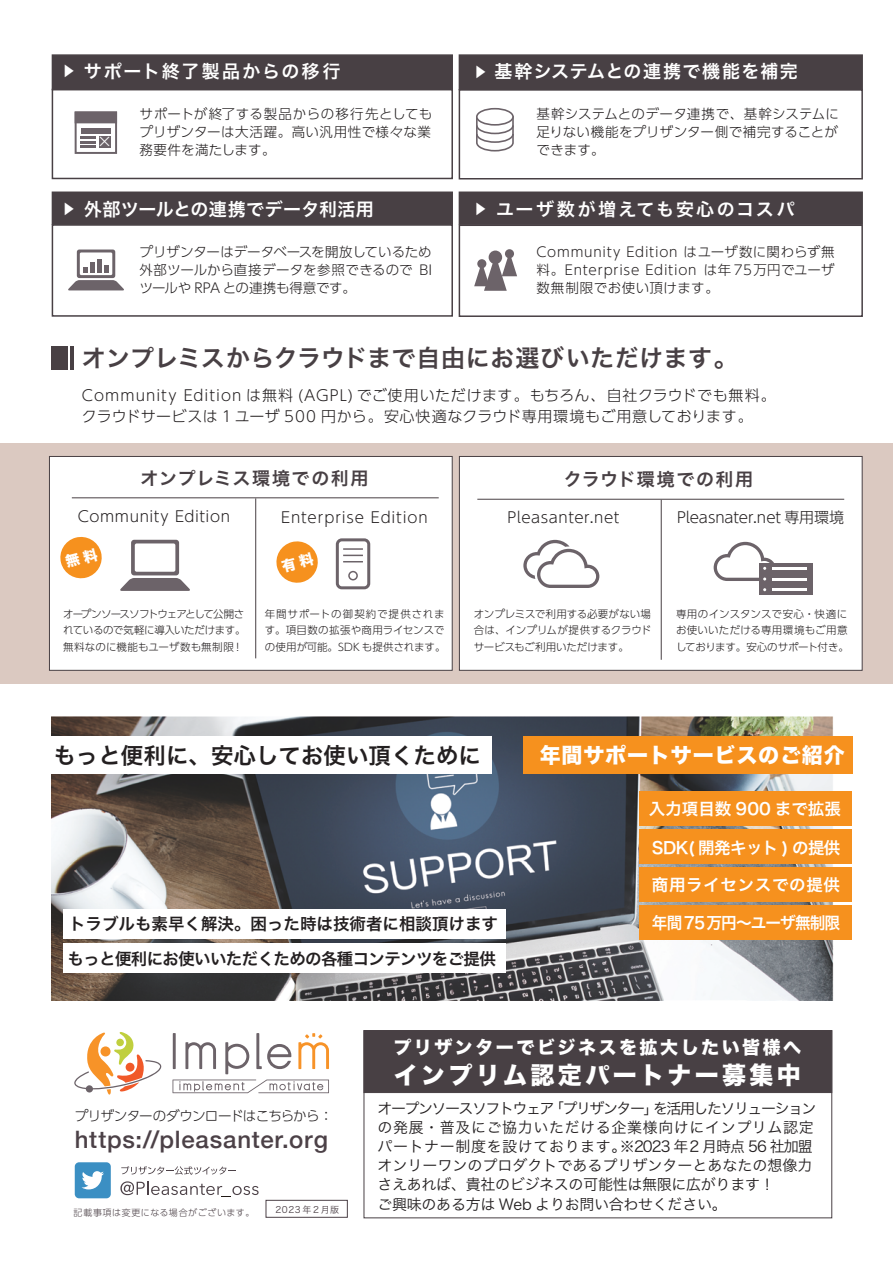
<style>
.page{position:relative;width:893px;height:1263px;background:#fff}
.page>*{position:absolute;margin:0;border:0;box-sizing:border-box;transform-origin:0 0}
.t1{font:24px "Hira Kaku Pro N W6";letter-spacing:.015em;color:#484044}
.t2{font:500 24px "Helvetica Neue";letter-spacing:.03em;color:#4c4147}
.t3{font:24px "Hira Kaku Std W8";letter-spacing:.14em;color:#fff}
.t4{font:22.5px "Hira Kaku Pro N W6";color:#231f20}
.t5{font:21px "Hira Kaku Std W8";letter-spacing:.04em;color:#fff}
.t6{font:18px "Hira Kaku Pro N W6";letter-spacing:.075em;color:#484044}
.t7{font:18px "Hira Kaku Std W8";letter-spacing:.14em;color:#fff}
.t8{font:18px "Hira Kaku Pro N W6";letter-spacing:.08em;color:#fff}
.t9{font:18px "Hira Kaku Pro N W6";letter-spacing:.02em;color:#fff}
.t10{font:18px "Hira Kaku Pro N W6";letter-spacing:.12em;color:#fff}
.t11{font:18px "Hira Kaku Pro N W6";letter-spacing:.105em;color:#fff}
.t12{font:16.5px "Hira Kaku Pro N W6";letter-spacing:-.04em;color:#231f20}
.t13{font:16.5px "Hira Kaku Pro N W6";color:#231f20}
.t14{font:16.5px "Hira Kaku Pro N W6";letter-spacing:-.035em;color:#fff}
.t15{font:16.5px "Hira Kaku Pro N W6";letter-spacing:-.06em;color:#fff;scale:.95 1}
.t16{font:16.5px "Hira Kaku Pro N W6";color:#fff}
.t17{font:16.5px "Hira Kaku Pro N W6";letter-spacing:.04em;color:#fff}
.t18{font:15px/19.2px "Hira Kaku Pro W3";letter-spacing:-.02em;color:#231f20}
.t19{font:300 15px/21px "UD Shin Go Pr 6 N";letter-spacing:.04em;color:#231f20}
.t20{font:300 15px "UD Shin Go Pr 6 N";letter-spacing:-.005em;color:#231f20}
.t21{font:15px "Koz Go Pr 6 N";color:#fff}
.t22{font:300 13.5px/18px "UD Shin Go Pr 6 N";letter-spacing:.02em;color:#231f20;text-align:justify}
.t23{font:300 13.5px "UD Shin Go Pr 6 N";letter-spacing:-.055em;color:#231f20}
.t24{font:300 10.5px/16.5px "UD Shin Go Pr 6 N";letter-spacing:.005em;color:#231f20;text-align:justify}
.t25{font:300 10.5px/16.5px "UD Shin Go Pr 6 N";letter-spacing:.03em;color:#231f20}
.t26{font:300 9px "UD Shin Go Pr 6 N";letter-spacing:.065em;color:#4c4147}
.t27{font:9px "Hira Kaku Pro N W3";letter-spacing:.055em;color:#4c4147}
.s1{font-size:13.5px}
</style>
<div class="page">
<div style="left:0;top:444px;width:893px;height:240px;background:#dbc9c1"></div>
<div style="left:49px;top:456px;width:404px;height:215px;background:#fff;border:1px solid #484044"></div>
<div style="left:459px;top:456px;width:403px;height:215px;background:#fff;border:1px solid #484044"></div>
<svg style="left:523px;top:540px;width:76px;height:48px"></svg>
<svg style="left:131px;top:540px;width:48px;height:35px"></svg>
<div style="left:135px;top:543px;width:40px;height:29px;background:#fff;border-radius:2px"></div>
<svg style="left:120px;top:578px;width:70px;height:13px"></svg>
<hr style="left:72px;top:497px;width:367px;height:1px;background:#484044">
<hr style="left:255px;top:498px;width:1px;height:160px;background:#484044">
<hr style="left:477px;top:499px;width:367px;height:1px;background:#484044">
<hr style="left:661px;top:500px;width:1px;height:160px;background:#484044">
<div style="left:336px;top:538px;width:34px;height:51px;border:3px solid #6c6369;border-radius:4px"></div>
<div style="left:348px;top:571px;width:10px;height:9px;border:2px solid #6c6369;border-radius:50%"></div>
<hr style="left:343px;top:548px;width:20px;height:2px;background:#6c6369">
<svg style="left:343px;top:555px;width:20px;height:7px"></svg>
<div style="left:759px;top:563px;width:53px;height:10px;background:#6c6369"></div>
<hr style="left:773px;top:567px;width:34px;height:3px;background:#fff">
<div style="left:759px;top:574px;width:53px;height:10px;background:#6c6369"></div>
<svg style="left:714px;top:542px;width:62px;height:39px"></svg>
<hr style="left:773px;top:578px;width:34px;height:2px;background:#fff">
<div style="left:759px;top:585px;width:53px;height:10px;background:#6c6369"></div>
<hr style="left:773px;top:588px;width:34px;height:3px;background:#fff">
<img style="left:52px;top:716px;width:783px;height:285px">
<div style="left:523px;top:737px;width:330px;height:37px;background:#f6911e"></div>
<div style="left:639px;top:792px;width:212px;height:34px;background:#f6911e"></div>
<div style="left:639px;top:830px;width:212px;height:34px;background:#f6911e"></div>
<div style="left:639px;top:868px;width:212px;height:34px;background:#f6911e"></div>
<div style="left:639px;top:905px;width:212px;height:34px;background:#f6911e"></div>
<div style="left:63px;top:909px;width:443px;height:29px;background:#fff"></div>
<div style="left:33px;top:737px;width:459px;height:37px;background:#fff"></div>
<div style="left:63px;top:943px;width:443px;height:30px;background:#fff"></div>
<svg style="left:476px;top:119px;width:38px;height:33px"></svg>
<div style="left:477px;top:109px;width:36px;height:16px;background:#fff;border-radius:50%"></div>
<div style="left:476px;top:108px;width:38px;height:18px;border:2px solid #6c6369;border-radius:50%"></div>
<svg style="left:77px;top:249px;width:38px;height:29px"></svg>
<div style="left:80px;top:252px;width:32px;height:23px;background:#fff"></div>
<svg style="left:68px;top:280px;width:56px;height:10px"></svg>
<svg style="left:83px;top:267px;width:5px;height:6px"></svg>
<div style="left:90px;top:263px;width:5px;height:10px;background:#6c6369"></div>
<div style="left:97px;top:259px;width:5px;height:14px;background:#6c6369"></div>
<div style="left:104px;top:265px;width:5px;height:8px;background:#6c6369"></div>
<div style="left:489px;top:251px;width:13px;height:13px;background:#6c6369;border-radius:50%"></div>
<div style="left:505px;top:249px;width:9px;height:9px;background:#6c6369;border-radius:50%"></div>
<svg style="left:474px;top:252px;width:43px;height:39px"></svg>
<div style="left:75px;top:111px;width:42px;height:43px;background:#fff;border:2px solid #6c6369"></div>
<div style="left:75px;top:111px;width:42px;height:12px;background:#6c6369;border:2px solid #6c6369"></div>
<div style="left:81px;top:128px;width:30px;height:6px;background:#6c6369"></div>
<div style="left:99px;top:137px;width:12px;height:11px;background:#6c6369"></div>
<svg style="left:81px;top:137px;width:15px;height:11px"></svg>
<div style="left:51px;top:346px;width:16px;height:23px;background:#484044"></div>
<hr style="left:70px;top:346px;width:4px;height:23px;background:#484044">
<div style="left:52px;top:54px;width:401px;height:36px;background:#484044;border:2px solid #484044"></div>
<div style="left:52px;top:191px;width:401px;height:34px;background:#484044;border:2px solid #484044"></div>
<div style="left:459px;top:191px;width:404px;height:34px;background:#484044;border:2px solid #484044"></div>
<div style="left:459px;top:54px;width:404px;height:36px;background:#484044;border:2px solid #484044"></div>
<svg style="left:172px;top:1033px;width:157px;height:60px"></svg>
<svg style="left:74px;top:1032px;width:87px;height:63px"></svg>
<div style="left:266px;top:1200px;width:82px;height:18px;border:1px solid #4c4147"></div>
<svg style="left:120px;top:1181px;width:139px;height:16px"></svg>
<svg style="left:121px;top:1166px;width:115px;height:9px"></svg>
<div style="left:75px;top:1162px;width:36px;height:36px;background:#3b8fc3;border-radius:4px"></div>
<svg style="left:82px;top:1171px;width:22px;height:18px"></svg>
<div style="left:52px;top:89px;width:401px;height:90px;border:2px solid #484044"></div>
<div style="left:459px;top:89px;width:404px;height:90px;border:2px solid #484044"></div>
<div style="left:52px;top:224px;width:401px;height:93px;border:2px solid #484044"></div>
<div style="left:459px;top:224px;width:404px;height:93px;border:2px solid #484044"></div>
<div style="left:364px;top:1030px;width:468px;height:63px;background:#484044"></div>
<svg style="left:60px;top:536px;width:42px;height:43px"></svg>
<svg style="left:276px;top:541px;width:42px;height:42px"></svg>
<h3 class="t11" style="left:62px;top:54px;width:280px"><span class="s1">▶</span> サポート終了製品からの移行</h3>
<h3 class="t8" style="left:474px;top:55px;width:326px"><span class="s1">▶</span> 基幹システムとの連携で機能を補完</h3>
<p class="t21" style="left:97px;top:133px;width:16px">×</p>
<p class="t22" style="left:140px;top:104px;width:294px">サポートが終了する製品からの移行先としてもプリザンターは大活躍。高い汎用性で様々な業務要件を満たします。</p>
<p class="t22" style="left:536px;top:104px;width:304px">基幹システムとのデータ連携で、基幹システムに足りない機能をプリザンター側で補完することができます。</p>
<h3 class="t9" style="left:62px;top:193px;width:313px"><span class="s1">▶</span> 外部ツールとの連携でデータ利活用</h3>
<h3 class="t10" style="left:474px;top:193px;width:322px"><span class="s1">▶</span> ユーザ数が増えても安心のコスパ</h3>
<p class="t22" style="left:140px;top:243px;width:294px">プリザンターはデータベースを開放しているため外部ツールから直接データを参照できるので BIツールや RPA との連携も得意です。</p>
<p class="t22" style="left:536px;top:243px;width:300px">Community Edition はユーザ数に関わらず無料。Enterprise Edition は年 75万円でユーザ数無制限でお使い頂けます。</p>
<h1 class="t1" style="left:82px;top:336px;width:657px">オンプレミスからクラウドまで自由にお選びいただけます。</h1>
<p class="t19" style="left:82px;top:384px;width:695px">Community Edition は無料 (AGPL) でご使用いただけます。もちろん、自社クラウドでも無料。クラウドサービスは 1 ユーザ 500 円から。安心快適なクラウド専用環境もご用意しております。</p>
<h3 class="t6" style="left:140px;top:462px;width:229px">オンプレミス環境での利用</h3>
<h3 class="t6" style="left:564px;top:463px;width:191px">クラウド環境での利用</h3>
<p class="t19" style="left:78px;top:505px;width:154px">Community Edition</p>
<p class="t19" style="left:281px;top:506px;width:148px">Enterprise Edition</p>
<p class="t19" style="left:507px;top:507px;width:114px">Pleasanter.net</p>
<p class="t20" style="left:677px;top:506px;width:169px">Pleasnater.net 専用環境</p>
<p class="t24" style="left:63px;top:605px;width:184px">オープンソースソフトウェアとして公開されているので気軽に導入いただけます。無料なのに機能もユーザ数も無制限！</p>
<p class="t25" style="left:265px;top:605px;width:182px">年間サポートの御契約で提供されます。項目数の拡張や商用ライセンスでの使用が可能。SDK も提供されます。</p>
<p class="t24" style="left:474px;top:605px;width:179px">オンプレミスで利用する必要がない場合は、インプリムが提供するクラウドサービスもご利用いただけます。</p>
<p class="t24" style="left:676px;top:605px;width:174px;text-align:left">専用のインスタンスで安心・快適にお使いいただける専用環境もご用意しております。安心のサポート付き。</p>
<h2 class="t4" style="left:53px;top:735px;width:429px">もっと便利に、安心してお使い頂くために</h2>
<h3 class="t5" style="left:540px;top:744px;width:306px">年間サポートサービスのご紹介</h3>
<p class="t16" style="left:649px;top:794px;width:193px">入力項目数 900 まで拡張</p>
<p class="t14" style="left:652px;top:833px;width:190px">SDK( 開発キット ) の提供</p>
<p class="t17" style="left:652px;top:870px;width:190px">商用ライセンスでの提供</p>
<p class="t13" style="left:69px;top:909px;width:431px">トラブルも素早く解決。困った時は技術者に相談頂けます</p>
<p class="t15" style="left:652px;top:907px;width:200px">年間75万円～ユーザ無制限</p>
<p class="t12" style="left:68px;top:943px;width:430px">もっと便利にお使いいただくための各種コンテンツをご提供</p>
<p class="t23" style="left:75px;top:1105px;width:260px">プリザンターのダウンロードはこちらから：</p>
<h1 class="t2" style="left:75px;top:1120px;width:255px">https://pleasanter.org</h1>
<p class="t26" style="left:74px;top:1205px;width:182px">記載事項は変更になる場合がございます。</p>
<p class="t27" style="left:276px;top:1201px;width:65px">2023 年2 月版</p>
<h3 class="t7" style="left:393px;top:1037px;width:409px">プリザンターでビジネスを拡大したい皆様へ</h3>
<h1 class="t3" style="left:394px;top:1062px;width:409px">インプリム認定パートナー募集中</h1>
<p class="t18" style="left:377px;top:1097px;width:440px">オープンソースソフトウェア 「プリザンター」を活用したソリューションの発展・普及にご協力いただける企業様向けにインプリム認定パートナー制度を設けております。※2023 年2 月時点 56 社加盟オンリーワンのプロダクトであるプリザンターとあなたの想像力さえあれば、貴社のビジネスの可能性は無限に広がります！<br>ご興味のある方は Web よりお問い合わせください。</p>
</div>
